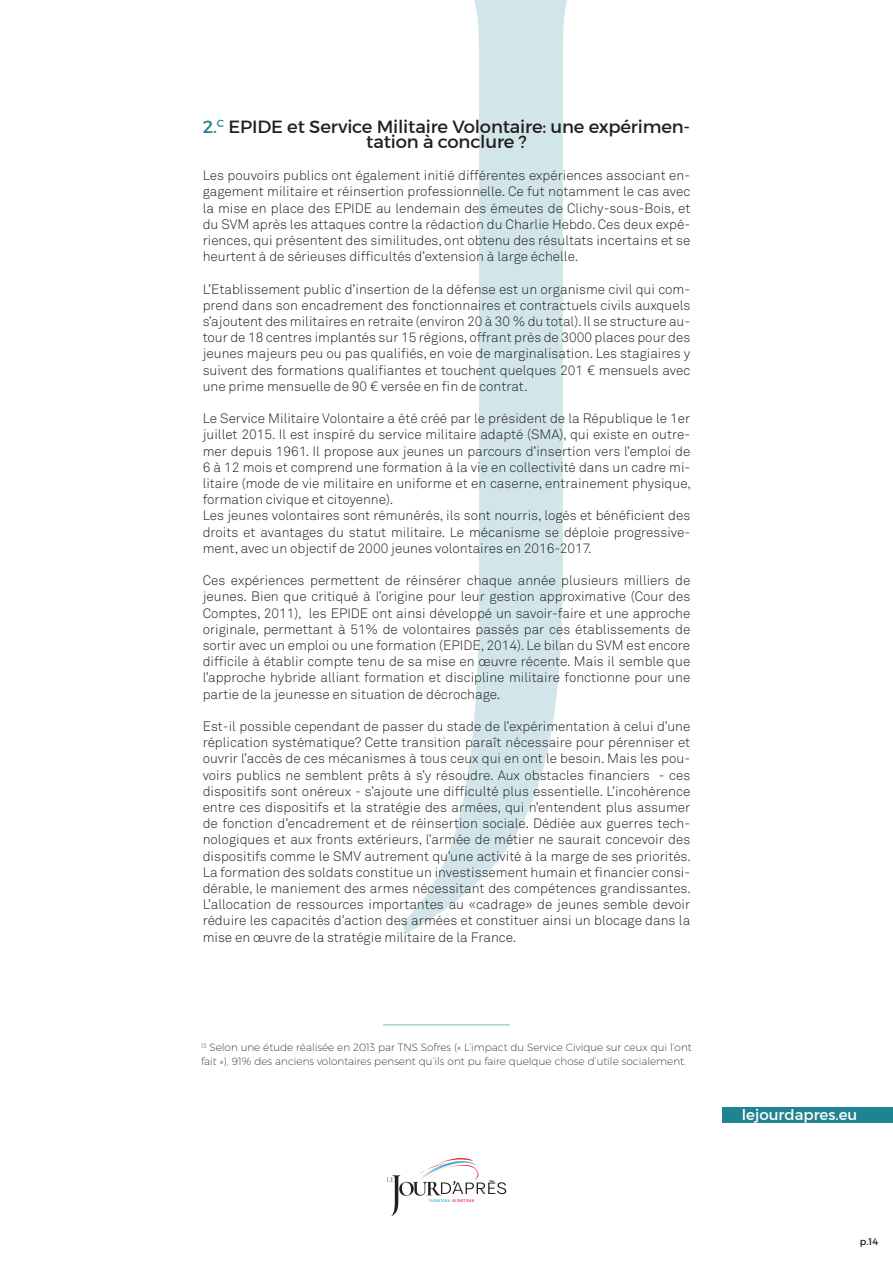
<style>
.page{position:relative;width:893px;height:1263px;background:#fff}
.page>*{position:absolute;margin:0;border:0;box-sizing:border-box;transform-origin:0 0}
.t1{font:18px/15px "Montserrat";letter-spacing:-.01em;color:#231f20;text-align:center}
.t2{font:15px "Montserrat";color:#fff}
.t3{font:13.5px/16.2px "Akkurat Light Pro";color:#231f20;text-align:justify}
.t4{font:200 10.5px/13px "Montserrat";color:#231f20}
.t5{font:9.75px "Montserrat";color:#231f20}
.s1{color:#208391}
</style>
<div class="page">
<div style="left:723px;top:1107px;width:170px;height:16px;background:#208391"></div>
<svg style="left:387px;top:1156px;width:119px;height:60px"></svg>
<svg style="left:403px;top:0;width:164px;height:933px"></svg>
<hr style="left:383px;top:1024px;width:127px;height:1px;background:#208391">
<h1 class="t1" style="left:203px;top:119px;width:489px"><span class="s1">2.</span><sup>C</sup> EPIDE et Service Militaire Volontaire: une expérimen&shy;tation à conclure ?</h1>
<p class="t3" style="left:203px;top:168px;width:489px">Les pouvoirs publics ont également initié différentes expériences associant en&shy;gagement militaire et réinsertion professionnelle. Ce fut notamment le cas avec la mise en place des EPIDE au lendemain des émeutes de Clichy-sous-Bois, et du SVM après les attaques contre la rédaction du Charlie Hebdo. Ces deux expé&shy;riences, qui présentent des similitudes, ont obtenu des résultats incertains et se heurtent à de sérieuses difficultés d’extension à large échelle.</p>
<p class="t3" style="left:203px;top:281px;width:489px">L’Etablissement public d’insertion de la défense est un organisme civil qui com&shy;prend dans son encadrement des fonctionnaires et contractuels civils auxquels s’ajoutent des militaires en retraite (environ 20 à 30 % du total). Il se structure au&shy;tour de 18 centres implantés sur 15 régions, offrant près de 3000 places pour des jeunes majeurs peu ou pas qualifiés, en voie de marginalisation. Les stagiaires y suivent des formations qualifiantes et touchent quelques 201 € mensuels avec une prime mensuelle de 90 € versée en fin de contrat.</p>
<p class="t3" style="left:203px;top:411px;width:490px;text-align:left">Le Service Militaire Volontaire a été créé par le président de la République le 1er juillet 2015. Il est inspiré du service militaire adapté (SMA), qui existe en outre&shy;mer depuis 1961. Il propose aux jeunes un parcours d’insertion vers l’emploi de 6 à 12 mois et comprend une formation à la vie en collectivité dans un cadre mi&shy;litaire (mode de vie militaire en uniforme et en caserne, entrainement physique, formation civique et citoyenne).<br>Les jeunes volontaires sont rémunérés, ils sont nourris, logés et bénéficient des droits et avantages du statut militaire. Le mécanisme se déploie progressive&shy;ment, avec un objectif de 2000 jeunes volontaires en 2016-2017.</p>
<p class="t3" style="left:203px;top:573px;width:489px">Ces expériences permettent de réinsérer chaque année plusieurs milliers de jeunes. Bien que critiqué à l’origine pour leur gestion approximative (Cour des Comptes, 2011), les EPIDE ont ainsi développé un savoir-faire et une approche originale, permettant à 51% de volontaires passés par ces établissements de sortir avec un emploi ou une formation (EPIDE, 2014). Le bilan du SVM est encore difficile à établir compte tenu de sa mise en œuvre récente. Mais il semble que l’approche hybride alliant formation et discipline militaire fonctionne pour une partie de la jeunesse en situation de décrochage.</p>
<p class="t3" style="left:203px;top:718px;width:490px">Est-il possible cependant de passer du stade de l’expérimentation à celui d’une réplication systématique? Cette transition paraît nécessaire pour pérenniser et ouvrir l’accès de ces mécanismes à tous ceux qui en ont le besoin. Mais les pou&shy;voirs publics ne semblent prêts à s’y résoudre. Aux obstacles financiers - ces dispositifs sont onéreux - s’ajoute une difficulté plus essentielle. L’incohérence entre ces dispositifs et la stratégie des armées, qui n’entendent plus assumer de fonction d’encadrement et de réinsertion sociale. Dédiée aux guerres tech&shy;nologiques et aux fronts extérieurs, l’armée de métier ne saurait concevoir des dispositifs comme le SMV autrement qu’une activité à la marge de ses priorités.<br>La formation des soldats constitue un investissement humain et financier consi&shy;dérable, le maniement des armes nécessitant des compétences grandissantes.<br>L’allocation de ressources importantes au «cadrage» de jeunes semble devoir réduire les capacités d’action des armées et constituer ainsi un blocage dans la mise en œuvre de la stratégie militaire de la France.</p>
<p class="t4" style="left:201px;top:1041px;width:492px"><sup>13</sup> Selon une étude réalisée en 2013 par TNS Sofres (« L’impact du Service Civique sur ceux qui l’ont fait »), 91% des anciens volontaires pensent qu’ils ont pu faire quelque chose d’utile socialement.</p>
<p class="t2" style="left:742px;top:1105px;width:117px">lejourdapres.eu</p>
<p class="t5" style="left:860px;top:1235px;width:20px">p.14</p>
</div>
